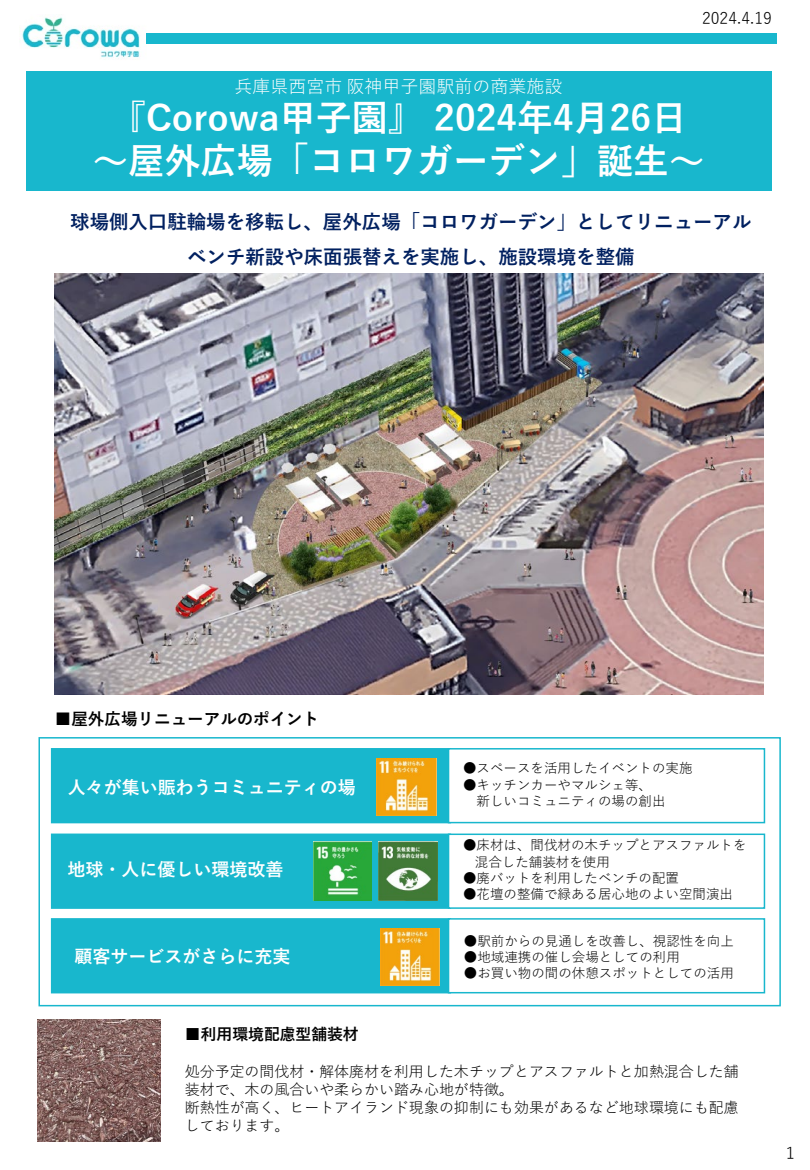
<style>
.page{position:relative;width:810px;height:1170px;background:#fff}
.page>*{position:absolute;margin:0;border:0;box-sizing:border-box;transform-origin:0 0}
.t1{font:700 36px/43.2px "Yu Gothic";color:#fff;text-align:center}
.t2{font:700 19.5px/35.1px "Yu Gothic";color:#002060;text-align:center}
.t3{font:700 18px "Yu Gothic";color:#fff}
.t4{font:18px "Yu Gothic";color:#fff}
.t5{font:700 16.5px "Yu Gothic";color:#000}
.t6{font:700 15.9px "Yu Gothic";color:#000}
.t7{font:15.9px "Yu Gothic";color:#000}
.t8{font:15px/18px "Yu Gothic";color:#000}
.t9{font:13.5px/16.2px "Yu Gothic";color:#000}
</style>
<div class="page">
<div style="left:26px;top:71px;width:745px;height:120px;background:#18b7cd"></div>
<img style="left:22px;top:17px;width:125px;height:41px">
<div style="left:147px;top:33px;width:630px;height:11px;background:#18b7cd"></div>
<div style="left:51px;top:918px;width:400px;height:75px;background:#18b7cd;border:2px solid #18b7cd"></div>
<div style="left:448px;top:918px;width:317px;height:75px;background:#fff;border:2px solid #18b7cd"></div>
<div style="left:51px;top:834px;width:400px;height:75px;background:#18b7cd;border:2px solid #18b7cd"></div>
<div style="left:448px;top:834px;width:317px;height:75px;background:#fff;border:2px solid #18b7cd"></div>
<div style="left:51px;top:748px;width:400px;height:75px;background:#18b7cd"></div>
<div style="left:448px;top:748px;width:317px;height:75px;background:#fff;border:2px solid #18b7cd"></div>
<div style="left:38px;top:737px;width:743px;height:269px;border:2px solid #18b7cd"></div>
<img style="left:37px;top:1019px;width:124px;height:123px">
<img style="left:380px;top:928px;width:60px;height:58px">
<img style="left:378px;top:841px;width:59px;height:59px">
<img style="left:314px;top:841px;width:58px;height:59px">
<img style="left:377px;top:759px;width:59px;height:57px">
<img style="left:54px;top:274px;width:709px;height:421px">
<p class="t7" style="left:702px;top:4px;width:71px">2024.4.19</p>
<h3 class="t4" style="left:234px;top:69px;width:330px">兵庫県西宮市阪神甲子園駅前の商業施設</h3>
<h1 class="t1" style="left:93px;top:97px;width:614px">『Corowa甲子園』 2024年4月26日～屋外広場「コロワガーデン」誕生～</h1>
<h2 class="t2" style="left:70px;top:205px;width:683px">球場側入口駐輪場を移転し、屋外広場「コロワガーデン」としてリニューアルベンチ新設や床面張替えを実施し、施設環境を整備</h2>
<p class="t5" style="left:55px;top:710px;width:266px">■屋外広場リニューアルのポイント</p>
<h3 class="t3" style="left:68px;top:777px;width:289px">人々が集い賑わうコミュニティの場</h3>
<h3 class="t3" style="left:68px;top:860px;width:217px">地球・人に優しい環境改善</h3>
<h3 class="t3" style="left:75px;top:947px;width:218px">顧客サービスがさらに充実</h3>
<p class="t9" style="left:463px;top:759px;width:231px">●スペースを活用したイベントの実施</p>
<p class="t9" style="left:477px;top:775px;width:190px;text-indent:-14px">●キッチンカーやマルシェ等、新しいコミュニティの場の創出</p>
<p class="t9" style="left:475px;top:836px;width:273px;text-indent:-12px">●床材は、間伐材の木チップとアスファルトを混合した舗装材を使用</p>
<p class="t9" style="left:463px;top:868px;width:217px">●廃バットを利用したベンチの配置</p>
<p class="t9" style="left:463px;top:884px;width:271px">●花壇の整備で緑ある居心地のよい空間演出</p>
<p class="t9" style="left:464px;top:931px;width:271px">●駅前からの見通しを改善し、視認性を向上</p>
<p class="t9" style="left:464px;top:947px;width:217px">●地域連携の催し会場としての利用</p>
<p class="t9" style="left:464px;top:964px;width:271px">●お買い物の間の休憩スポットとしての活用</p>
<p class="t6" style="left:185px;top:1025px;width:175px">■利用環境配慮型舗装材</p>
<p class="t8" style="left:185px;top:1061px;width:555px">処分予定の間伐材・解体廃材を利用した木チップとアスファルトと加熱混合した舗装材で、木の風合いや柔らかい踏み心地が特徴。<br>断熱性が高く、ヒートアイランド現象の抑制にも効果があるなど地球環境にも配慮しております。</p>
<p class="t7" style="left:783px;top:1139px;width:17px">１</p>
</div>
